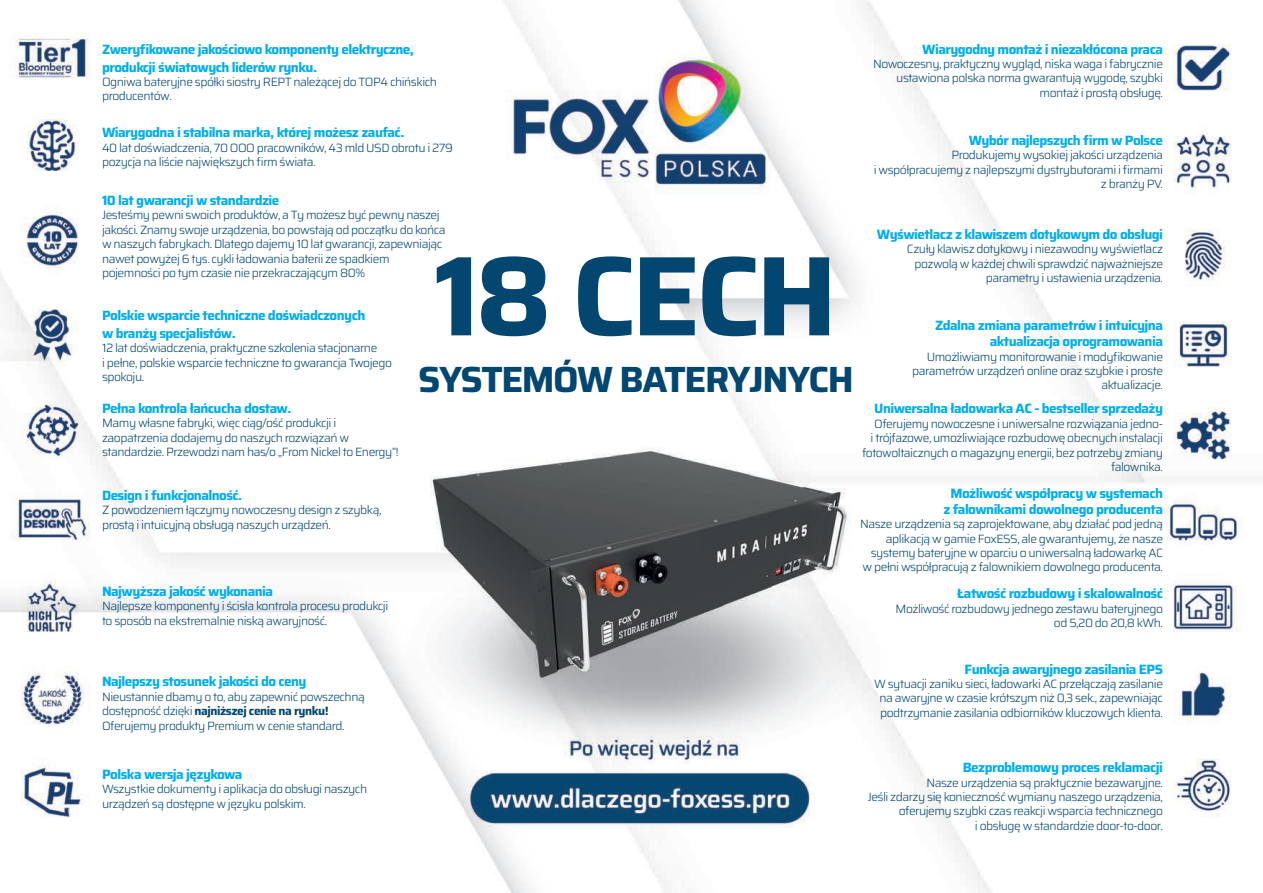
<style>
.page{position:relative;width:1263px;height:893px;background:#fff}
.page>*{position:absolute;margin:0;border:0;box-sizing:border-box;transform-origin:0 0}
.t1{font:700 113.4px "Saira";letter-spacing:-.04em;color:#034771}
.t2{font:700 36.45px "Saira";letter-spacing:-.04em;color:#034771}
.t3{font:700 13.5px/18px "Saira";letter-spacing:-.04em;color:#00aeef}
.t4{font:300 12px/14.4px "Saira";letter-spacing:-.04em;color:#034771}
.s1{font-weight:700}
</style>
<div class="page">
<img style="left:0;top:0;width:1243px;height:893px">
<p class="t3" style="left:102px;top:39px;width:313px">Zweryfikowane jakościowo komponenty elektryczne, produkcji światowych liderów rynku.</p>
<p class="t4" style="left:102px;top:74px;width:336px">Ogniwa bateryjne spółki siostry REPT należącej do TOP4 chińskich producentów.</p>
<p class="t3" style="left:102px;top:123px;width:304px">Wiarygodna i stabilna marka, której możesz zaufać.</p>
<p class="t4" style="left:102px;top:140px;width:352px">40 lat doświadczenia, 70 OOO pracowników, 43 mld USD obrotu i 279 pozycja na liście największych firm świata.</p>
<p class="t3" style="left:102px;top:191px;width:179px">10 lat gwarancji w standardzie</p>
<p class="t4" style="left:102px;top:208px;width:345px">Jesteśmy pewni swoich produktów, a Ty możesz być pewny naszej jakości. Znamy swoje urządzenia, bo powstają od początku do końca w naszych fabrykach. Dlatego dajemy 10 lat gwarancji, zapewniając nawet powyżej 6 tys. cykli ładowania baterii ze spadkiem pojemności po tym czasie nie przekraczającym 80%</p>
<h1 class="t1" style="left:435px;top:204px;width:404px">18 CECH</h1>
<h2 class="t2" style="left:418px;top:350px;width:437px">SYSTEMÓW BATERYJNYCH</h2>
<p class="t3" style="left:102px;top:306px;width:265px">Polskie wsparcie techniczne doświadczonych w branży specjalistów.</p>
<p class="t4" style="left:102px;top:340px;width:291px">12 lat doświadczenia, praktyczne szkolenia stacjonarne<br>i pełne, polskie wsparcie techniczne to gwarancja Twojego spokoju.</p>
<p class="t3" style="left:102px;top:399px;width:191px">Pełna kontrola łańcucha dostaw.</p>
<p class="t4" style="left:102px;top:415px;width:298px">Mamy własne fabryki, więc ciąg/ość produkcji i zaopatrzenia dodajemy do naszych rozwiązań w standardzie. Przewodzi nam has/o „From Nickel to Energy”!</p>
<p class="t3" style="left:102px;top:486px;width:142px">Design i funkcjonalność.</p>
<p class="t4" style="left:102px;top:503px;width:281px">Z powodzeniem łączymy nowoczesny design z szybką, prostą i intuicyjną obsługą naszych urządzeń.</p>
<p class="t3" style="left:102px;top:582px;width:173px">Najwyższa jakość wykonania</p>
<p class="t4" style="left:102px;top:598px;width:288px">Najlepsze komponenty i ścisła kontrola procesu produkcji to sposób na ekstremalnie niską awaryjność.</p>
<p class="t3" style="left:922px;top:39px;width:242px">Wiarygodny montaż i niezakłócona praca</p>
<p class="t4" style="left:873px;top:56px;width:292px;text-align:right">Nowoczesny, praktyczny wygląd, niska waga i fabrycznie ustawiona polska norma gwarantują wygodę, szybki montaż i prostą obsługę.</p>
<p class="t3" style="left:969px;top:131px;width:196px">Wybór najlepszych firm w Polsce</p>
<p class="t4" style="left:874px;top:148px;width:291px;text-align:right">Produkujemy wysokiej jakości urządzenia<br>i współpracujemy z najlepszymi dystrybutorami i firmami z branży PV.</p>
<p class="t3" style="left:877px;top:225px;width:288px">Wyświetlacz z klawiszem dotykowym do obsługi</p>
<p class="t4" style="left:907px;top:242px;width:258px;text-align:right">Czuły klawisz dotykowy i niezawodny wyświetlacz pozwolą w każdej chwili sprawdzić najważniejsze parametry i ustawienia urządzenia.</p>
<p class="t3" style="left:935px;top:317px;width:230px;line-height:16.2px;text-align:right">Zdalna zmiana parametrów i intuicyjna aktualizacja oprogramowania</p>
<p class="t4" style="left:912px;top:349px;width:252px;text-align:right">Umożliwiamy monitorowanie i modyfikowanie parametrów urządzeń online oraz szybkie i proste aktualizacje.</p>
<p class="t3" style="left:874px;top:399px;width:290px">Uniwersalna ładowarka AC - bestseller sprzedaży</p>
<p class="t4" style="left:862px;top:416px;width:302px;text-align:right">Oferujemy nowoczesne i uniwersalne rozwiązania jedno-<br>i trójfazowe, umożliwiające rozbudowę obecnych instalacji fotowoltaicznych o magazyny energii, bez potrzeby zmiany falownika.</p>
<p class="t3" style="left:943px;top:484px;width:221px;line-height:16.2px;text-align:center">Możliwość współpracy w systemach z falownikami dowolnego producenta</p>
<p class="t4" style="left:860px;top:516px;width:304px;text-align:right">Nasze urządzenia są zaprojektowane, aby działać pod jedną aplikacją w gamie FoxESS, ale gwarantujemy, że nasze systemy bateryjne w oparciu o uniwersalną ładowarkę AC w pełni współpracują z falownikiem dowolnego producenta.</p>
<p class="t3" style="left:957px;top:584px;width:207px">Łatwość rozbudowy i skalowalność</p>
<p class="t4" style="left:895px;top:601px;width:269px;text-align:right">Możliwość rozbudowy jednego zestawu bateryjnego od 5,20 do 20,8 kWh.</p>
<p class="t3" style="left:102px;top:672px;width:206px">Najlepszy stosunek jakości do ceny</p>
<p class="t4" style="left:102px;top:689px;width:264px">Nieustannie dbamy o to, aby zapewnić powszechną dostępność dzięki <span class="s1">najniższej cenie na rynku!<br></span>Oferujemy produkty Premium w cenie standard.</p>
<p class="t3" style="left:102px;top:765px;width:142px">Polska wersja językowa</p>
<p class="t4" style="left:102px;top:782px;width:267px">Wszystkie dokumenty i aplikacja do obsługi naszych urządzeń są dostępne w języku polskim.</p>
<p class="t3" style="left:964px;top:659px;width:200px">Funkcja awaryjnego zasilania EPS</p>
<p class="t4" style="left:874px;top:676px;width:290px;text-align:center">W sytuacji zaniku sieci, ładowarki AC przełączają zasilanie na awaryjne w czasie krótszym niż 0,3 sek., zapewniając podtrzymanie zasilania odbiorników kluczowych klienta.</p>
<p class="t3" style="left:963px;top:758px;width:202px">Bezproblemowy proces reklamacji</p>
<p class="t4" style="left:868px;top:775px;width:297px;text-align:right">Nasze urządzenia są praktycznie bezawaryjne.<br>Jeśli zdarzy się konieczność wymiany naszego urządzenia, oferujemy szybki czas reakcji wsparcia technicznego<br>i obsługę w standardzie door-to-door.</p>
</div>
